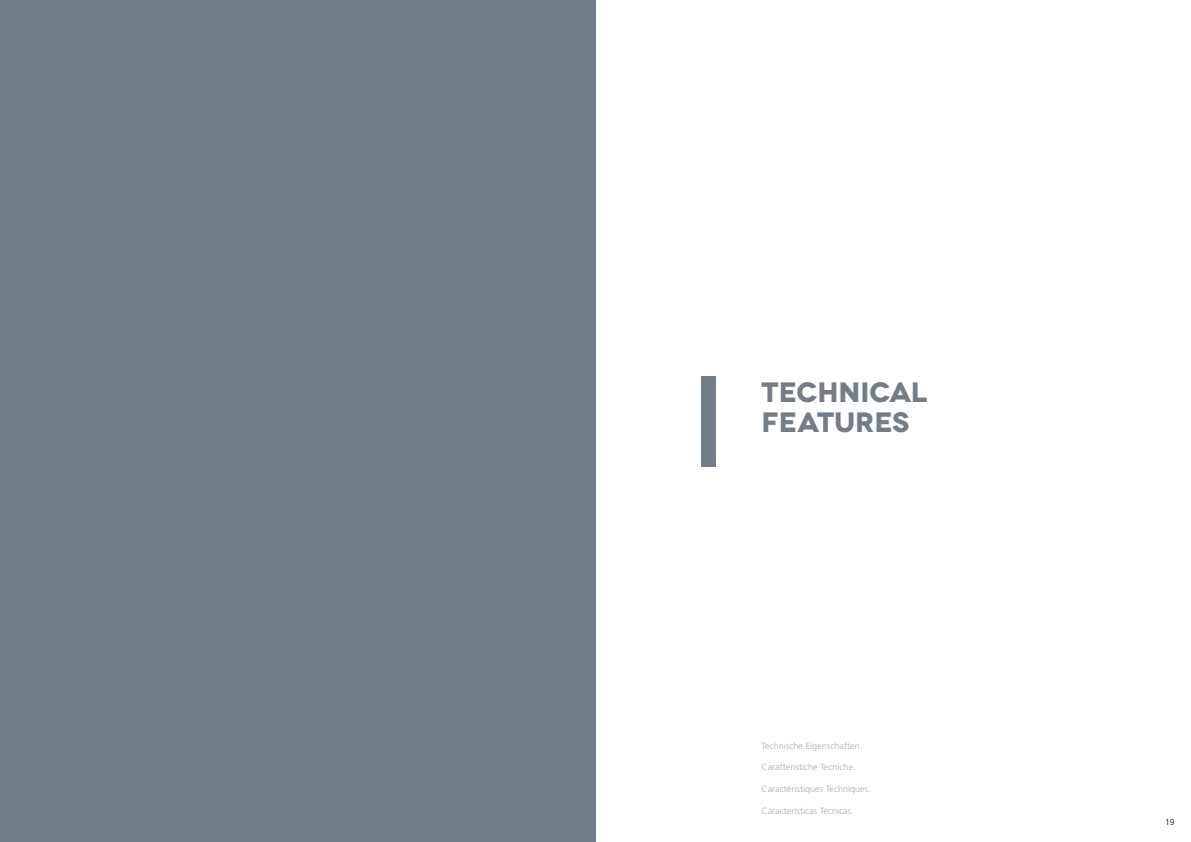
<style>
.page{position:relative;width:1191px;height:842px;background:#fff}
.page>*{position:absolute;margin:0;border:0;box-sizing:border-box;transform-origin:0 0}
.t1{font:700 28px/30px "Novecentowide";color:#727d87}
.t2{font:300 9px "Frutiger LT Std";letter-spacing:.005em;color:#a7a9ac}
.t3{font:300 8.5px "Frutiger LT Std";color:#000}
</style>
<div class="page">
<div style="left:0;top:0;width:595px;height:842px;background:#727d87"></div>
<div style="left:702px;top:376px;width:14px;height:90px;background:#727d87"></div>
<h1 class="t1" style="left:761px;top:378px;width:167px">TECHNICAL<br>FEATURES</h1>
<p class="t2" style="left:761px;top:741px;width:102px">Technische Eigenschaften.</p>
<p class="t2" style="left:761px;top:762px;width:96px">Caratteristiche Tecniche.</p>
<p class="t2" style="left:761px;top:784px;width:111px">Caractéristiques Techniques.</p>
<p class="t2" style="left:761px;top:805px;width:94px">Características Técnicas.</p>
<p class="t3" style="left:1165px;top:817px;width:11px">19</p>
</div>
